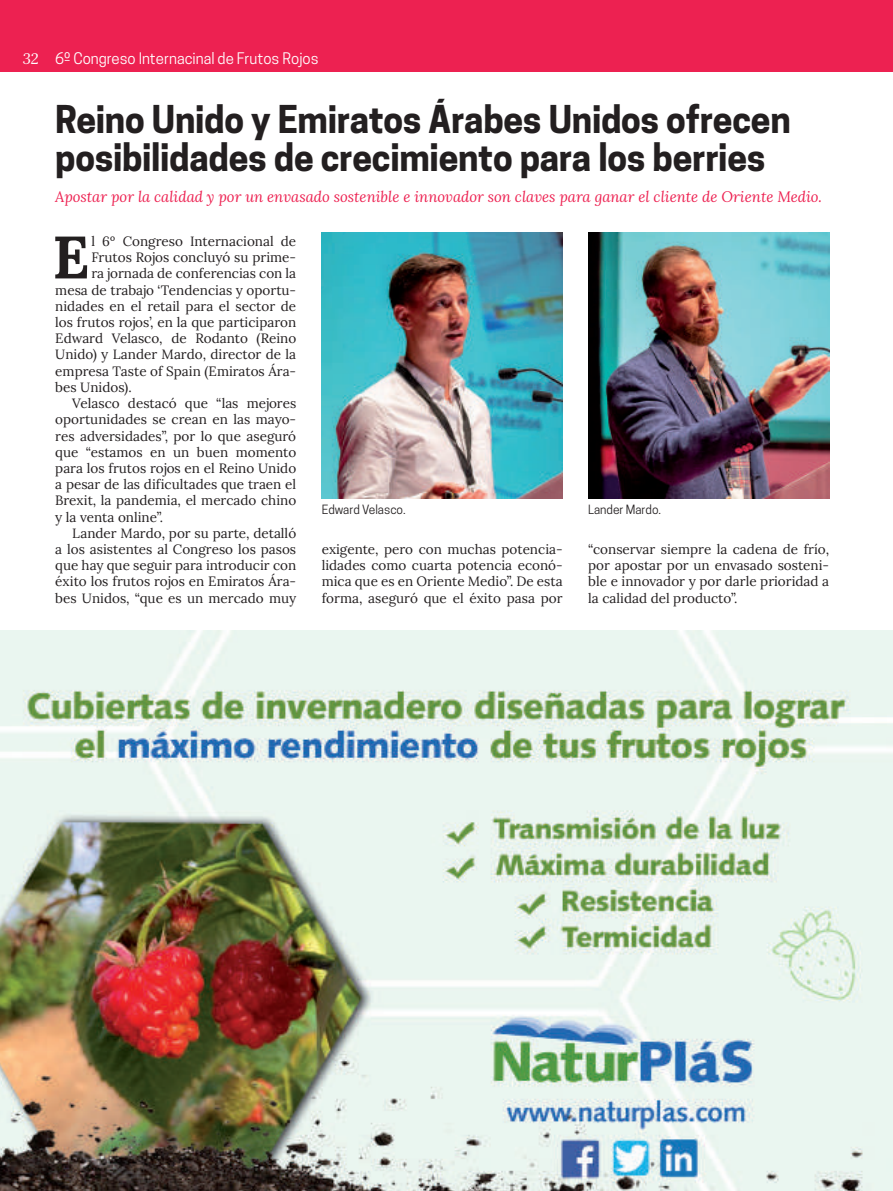
<style>
.page{position:relative;width:893px;height:1191px;background:#fff}
.page>*{position:absolute;margin:0;border:0;box-sizing:border-box;transform-origin:0 0}
.t1{font:700 59.85px "Lora";color:#231f20}
.t2{font:700 36px/37.5px "Cooper Hewitt";letter-spacing:-.01em;color:#231f20}
.t3{font:italic 15px "Lora";color:#ed2151}
.t4{font:15px "Cooper Hewitt";color:#fff}
.t5{font:13.5px/16.2px "Lora";color:#231f20;text-align:justify}
.t6{font:12px "Cooper Hewitt";color:#231f20}
.s1{font-family:"Lora";font-style:italic}
</style>
<div class="page">
<div style="left:0;top:0;width:893px;height:72px;background:#ed2151"></div>
<img style="left:322px;top:232px;width:241px;height:266px">
<img style="left:588px;top:232px;width:241px;height:266px">
<img style="left:0;top:631px;width:893px;height:560px">
<p class="t4" style="left:23px;top:50px;width:297px"><span class="s1">32</span> 6º Congreso Internacinal de Frutos Rojos</p>
<h2 class="t2" style="left:55px;top:101px;width:737px">Reino Unido y Emiratos Árabes Unidos ofrecen posibilidades de crecimiento para los berries</h2>
<p class="t3" style="left:55px;top:186px;width:768px">Apostar por la calidad y por un envasado sostenible e innovador son claves para ganar el cliente de Oriente Medio.</p>
<h1 class="t1" style="left:52px;top:206px;width:39px">E</h1>
<p class="t5" style="left:91px;top:232px;width:206px">l 6º Congreso Internacional de</p>
<p class="t5" style="left:91px;top:248px;width:206px">Frutos Rojos concluyó su prime-</p>
<p class="t5" style="left:91px;top:265px;width:206px">ra jornada de conferencias con la</p>
<p class="t5" style="left:55px;top:281px;width:242px">mesa de trabajo ‘Tendencias y oportu-</p>
<p class="t5" style="left:55px;top:297px;width:242px">nidades en el retail para el sector de</p>
<p class="t5" style="left:55px;top:313px;width:242px">los frutos rojos’, en la que participaron</p>
<p class="t5" style="left:55px;top:329px;width:242px">Edward Velasco, de Rodanto (Reino</p>
<p class="t5" style="left:55px;top:346px;width:242px">Unido) y Lander Mardo, director de la</p>
<p class="t5" style="left:55px;top:362px;width:242px">empresa Taste of Spain (Emiratos Ára-</p>
<p class="t5" style="left:55px;top:378px;width:78px">bes Unidos).</p>
<p class="t5" style="left:72px;top:394px;width:225px">Velasco destacó que “las mejores</p>
<p class="t5" style="left:55px;top:410px;width:242px">oportunidades se crean en las mayo-</p>
<p class="t5" style="left:55px;top:427px;width:242px">res adversidades”, por lo que aseguró</p>
<p class="t5" style="left:55px;top:443px;width:242px">que “estamos en un buen momento</p>
<p class="t5" style="left:55px;top:459px;width:242px">para los frutos rojos en el Reino Unido</p>
<p class="t5" style="left:55px;top:475px;width:242px">a pesar de las dificultades que traen el</p>
<p class="t5" style="left:55px;top:491px;width:242px">Brexit, la pandemia, el mercado chino</p>
<p class="t5" style="left:55px;top:508px;width:109px">y la venta online”.</p>
<p class="t5" style="left:72px;top:524px;width:225px">Lander Mardo, por su parte, detalló</p>
<p class="t5" style="left:55px;top:540px;width:242px">a los asistentes al Congreso los pasos</p>
<p class="t5" style="left:55px;top:556px;width:242px">que hay que seguir para introducir con</p>
<p class="t5" style="left:55px;top:572px;width:242px">éxito los frutos rojos en Emiratos Ára-</p>
<p class="t5" style="left:55px;top:589px;width:242px">bes Unidos, “que es un mercado muy</p>
<p class="t6" style="left:322px;top:502px;width:85px">Edward Velasco.</p>
<p class="t6" style="left:588px;top:502px;width:75px">Lander Mardo.</p>
<p class="t5" style="left:322px;top:540px;width:242px">exigente, pero con muchas potencia&shy;lidades como cuarta potencia econó&shy;mica que es en Oriente Medio”. De esta forma, aseguró que el éxito pasa por</p>
<p class="t5" style="left:588px;top:540px;width:242px">“conservar siempre la cadena de frío, por apostar por un envasado sosteni&shy;ble e innovador y por darle prioridad a la calidad del producto”.</p>
</div>
